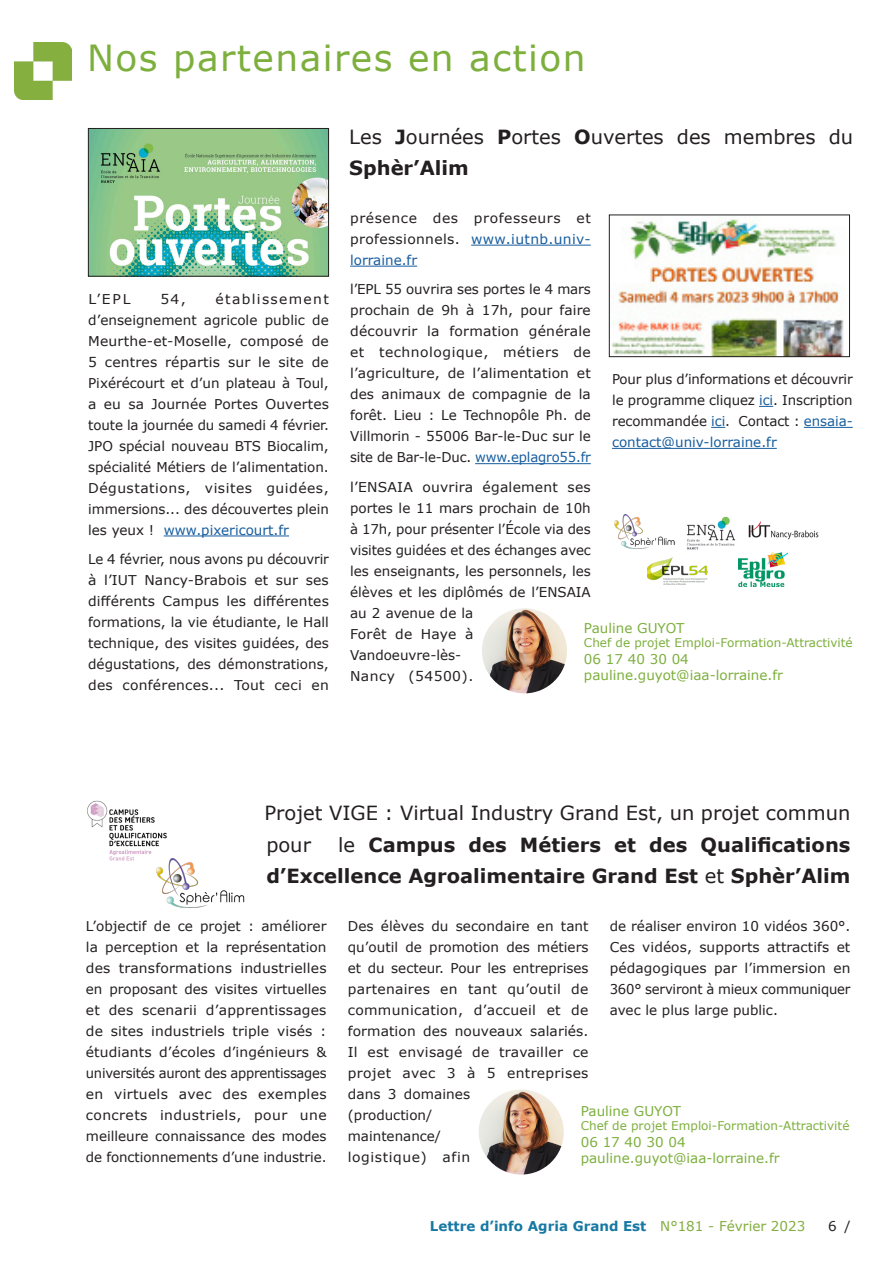
<style>
.page{position:relative;width:893px;height:1263px;background:#fff}
.page>*{position:absolute;margin:0;border:0;box-sizing:border-box;transform-origin:0 0}
.t1{font:36px "Verdana";letter-spacing:.04em;color:#7daf3d}
.t2{font:19.5px/31.5px "Verdana";color:#231f20}
.t3{font:700 19.5px/31.5px "Verdana";color:#231f20;text-align:right}
.Paragraphe_avec_moin{font:13.5px/21px "Verdana";color:#231f20;text-align:justify}
.t4{font:13.5px "Verdana";color:#7daf3d}
.t5{font:700 13.5px "Verdana";color:#1778a3}
.t6{font:12px "Verdana";color:#7daf3d}
.s1{color:#175d9e}
.s2{font-weight:700}
.s3{font-weight:400}
.s4{font-weight:400;color:#83ae3f}
</style>
<div class="page">
<img style="left:15px;top:43px;width:57px;height:57px">
<hr style="left:164px;top:536px;width:125px;height:1px;background:#175d9e">
<hr style="left:471px;top:245px;width:120px;height:1px;background:#175d9e">
<hr style="left:350px;top:266px;width:67px;height:1px;background:#175d9e">
<hr style="left:475px;top:463px;width:116px;height:1px;background:#175d9e">
<svg style="left:759px;top:406px;width:14px;height:1px"></svg>
<svg style="left:711px;top:427px;width:14px;height:1px"></svg>
<hr style="left:804px;top:427px;width:49px;height:1px;background:#175d9e">
<hr style="left:612px;top:448px;width:165px;height:1px;background:#175d9e">
<img style="left:90px;top:130px;width:237px;height:144px">
<div style="left:88px;top:128px;width:241px;height:148px;border:1px solid #231f20"></div>
<img style="left:482px;top:608px;width:85px;height:85px;border-radius:43px">
<img style="left:611px;top:219px;width:233px;height:136px">
<div style="left:609px;top:215px;width:241px;height:142px;border:1px solid #231f20"></div>
<img style="left:748px;top:521px;width:71px;height:19px">
<img style="left:687px;top:516px;width:49px;height:34px">
<img style="left:614px;top:515px;width:60px;height:34px">
<img style="left:738px;top:553px;width:50px;height:34px">
<img style="left:647px;top:557px;width:60px;height:28px">
<img style="left:479px;top:1089px;width:85px;height:85px;border-radius:43px">
<img style="left:87px;top:800px;width:80px;height:61px">
<img style="left:156px;top:858px;width:89px;height:50px">
<p class="t1" style="left:87px;top:33px;width:500px">Nos partenaires en action</p>
<p class="Paragraphe_avec_moin" style="left:88px;top:288px;width:242px;text-indent:127px">établissement d’enseignement agricole public de Meurthe-et-Moselle, composé de 5 centres répartis sur le site de Pixérécourt et d’un plateau à Toul, a eu sa Journée Portes Ouvertes toute la journée du samedi 4 février.<br>JPO spécial nouveau BTS Biocalim, spécialité Métiers de l’alimentation.<br>Dégustations, visites guidées, immersions... des découvertes plein les yeux ! <span class="s1">www.pixericourt.fr</span></p>
<p class="Paragraphe_avec_moin" style="left:88px;top:549px;width:242px">Le 4 février, nous avons pu découvrir à l’IUT Nancy-Brabois et sur ses différents Campus les différentes formations, la vie étudiante, le Hall technique, des visites guidées, des dégustations, des démonstrations, des conférences... Tout ceci en</p>
<p class="Paragraphe_avec_moin" style="left:88px;top:288px;width:44px">L’EPL</p>
<p class="Paragraphe_avec_moin" style="left:160px;top:288px;width:27px">54,</p>
<p class="t2" style="left:349px;top:121px;width:505px">Les <span class="s2">J</span>ournées <span class="s2">P</span>ortes <span class="s2">O</span>uvertes des membres du<br><span class="s2">Sphèr’Alim</span></p>
<p class="Paragraphe_avec_moin" style="left:350px;top:207px;width:242px">présence des professeurs et professionnels. <span class="s1">www.iutnb.univ&shy;lorraine.fr</span></p>
<p class="Paragraphe_avec_moin" style="left:350px;top:279px;width:242px">l’EPL 55 ouvrira ses portes le 4 mars prochain de 9h à 17h, pour faire découvrir la formation générale et technologique, métiers de l’agriculture, de l’alimentation et des animaux de compagnie de la forêt. Lieu : Le Technopôle Ph. de Villmorin - 55006 Bar-le-Duc sur le site de Bar-le-Duc. <span class="s1">www.eplagro55.fr</span></p>
<p class="Paragraphe_avec_moin" style="left:350px;top:476px;width:242px;text-align:left">l’ENSAIA ouvrira également ses portes le 11 mars prochain de 10h à 17h, pour présenter l’École via des visites guidées et des échanges avec les enseignants, les personnels, les élèves et les diplômés de l’ENSAIA au 2 avenue de la<br>Forêt de Haye à<br>Vandoeuvre-lès-<br>Nancy (54500).</p>
<p class="Paragraphe_avec_moin" style="left:612px;top:369px;width:242px">Pour plus d’informations et découvrir le programme cliquez <span class="s1">ici</span>. Inscription recommandée <span class="s1">ici</span>. Contact : <span class="s1">ensaia&shy;contact@univ-lorraine.fr</span></p>
<p class="t4" style="left:584px;top:619px;width:102px">Pauline GUYOT</p>
<p class="t6" style="left:584px;top:635px;width:270px">Chef de projet Emploi-Formation-Attractivité</p>
<p class="t4" style="left:584px;top:649px;width:106px">06 17 40 30 04</p>
<p class="t4" style="left:584px;top:665px;width:200px">pauline.guyot@iaa-lorraine.fr</p>
<p class="t2" style="left:264px;top:797px;width:587px">Projet VIGE : Virtual Industry Grand Est, un projet commun pour</p>
<p class="t3" style="left:266px;top:828px;width:586px"><span class="s3">le</span> Campus des Métiers et des Qualifications d’Excellence Agroalimentaire Grand Est <span class="s3">et</span> Sphèr’Alim</p>
<p class="Paragraphe_avec_moin" style="left:86px;top:915px;width:242px">L’objectif de ce projet : améliorer la perception et la représentation des transformations industrielles en proposant des visites virtuelles et des scenarii d’apprentissages de sites industriels triple visés : étudiants d’écoles d’ingénieurs &amp; universités auront des apprentissages en virtuels avec des exemples concrets industriels, pour une meilleure connaissance des modes de fonctionnements d’une industrie.</p>
<p class="Paragraphe_avec_moin" style="left:348px;top:915px;width:242px;text-align:left">Des élèves du secondaire en tant qu’outil de promotion des métiers et du secteur. Pour les entreprises partenaires en tant qu’outil de communication, d’accueil et de formation des nouveaux salariés.<br>Il est envisagé de travailler ce projet avec 3 à 5 entreprises dans 3 domaines<br>(production/<br>maintenance/<br>logistique) afin</p>
<p class="Paragraphe_avec_moin" style="left:610px;top:915px;width:242px">de réaliser environ 10 vidéos 360°.<br>Ces vidéos, supports attractifs et pédagogiques par l’immersion en 360° serviront à mieux communiquer avec le plus large public.</p>
<p class="t4" style="left:581px;top:1102px;width:102px">Pauline GUYOT</p>
<p class="t6" style="left:581px;top:1118px;width:270px">Chef de projet Emploi-Formation-Attractivité</p>
<p class="t4" style="left:581px;top:1132px;width:106px">06 17 40 30 04</p>
<p class="t4" style="left:581px;top:1149px;width:200px">pauline.guyot@iaa-lorraine.fr</p>
<p class="t5" style="left:430px;top:1216px;width:377px">Lettre d’info Agria Grand Est <span class="s4">N°181 - Février 2023</span></p>
<p class="Paragraphe_avec_moin" style="left:828px;top:1215px;width:24px">6 /</p>
</div>
